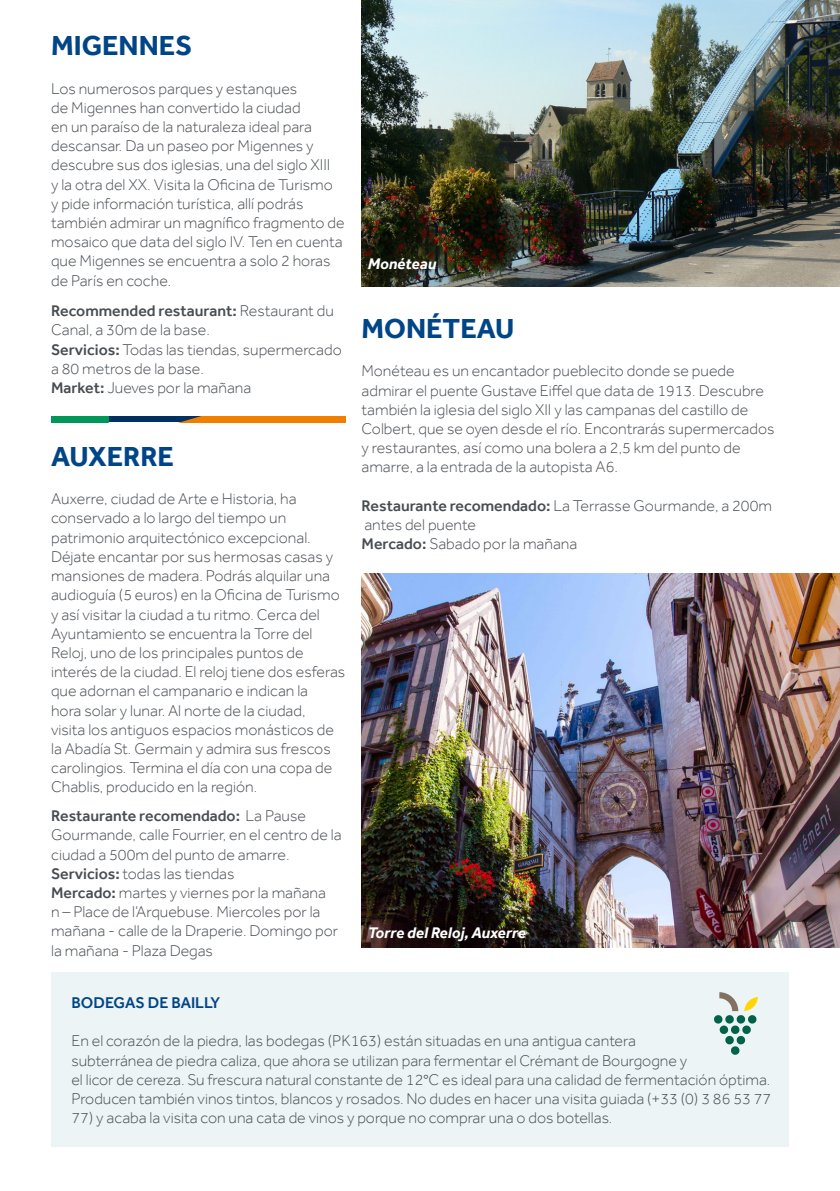
<style>
.page{position:relative;width:840px;height:1191px;background:#fff}
.page>*{position:absolute;margin:0;border:0;box-sizing:border-box;transform-origin:0 0}
.t1{font:700 28.2px "Effra";color:#004587}
.t2{font:300 16px/19.2px "Effra";color:#484d52}
.t3{font:500 16px "Effra";color:#004587}
.t4{font:500 15.8px "Effra";color:#484d52}
.t5{font:italic 700 15.8px "Effra";color:#fff}
.s1{font-weight:300;font-size:16px}
.s2{font-weight:500;font-size:15.8px}
</style>
<div class="page">
<div style="left:51px;top:972px;width:737px;height:174px;background:#edf4f5"></div>
<div style="left:51px;top:417px;width:294px;height:5px;background:#003160"></div>
<svg style="left:51px;top:417px;width:58px;height:5px"></svg>
<svg style="left:181px;top:417px;width:164px;height:5px"></svg>
<img style="left:361px;top:574px;width:478px;height:373px">
<div style="left:359px;top:916px;width:176px;height:33px;background:#000;opacity:.05"></div>
<svg style="left:714px;top:992px;width:43px;height:63px"></svg>
<img style="left:361px;top:0;width:478px;height:286px">
<div style="left:358px;top:248px;width:87px;height:31px;background:#000;opacity:.05"></div>
<h1 class="t1" style="left:51px;top:29px;width:142px">MIGENNES</h1>
<p class="t2" style="left:51px;top:79px;width:295px">Los numerosos parques y estanques<br>de Migennes han convertido la ciudad<br>en un paraíso de la naturaleza ideal para descansar. Da un paseo por Migennes y descubre sus dos iglesias, una del siglo XIII<br>y la otra del XX. Visita la Oficina de Turismo<br>y pide información turística, allí podrás también admirar un magnífico fragmento de mosaico que data del siglo IV. Ten en cuenta que Migennes se encuentra a solo 2 horas de París en coche.</p>
<p class="t4" style="left:51px;top:301px;width:284px">Recommended restaurant: <span class="s1">Restaurant du</span></p>
<p class="t2" style="left:51px;top:320px;width:292px">Canal, a 30m de la base.<br><span class="s2">Servicios:</span> Todas las tiendas, supermercado a 80 metros de la base.<br><span class="s2">Market:</span> Jueves por la mañana</p>
<h1 class="t1" style="left:51px;top:439px;width:124px">AUXERRE</h1>
<p class="t2" style="left:51px;top:489px;width:295px">Auxerre, ciudad de Arte e Historia, ha conservado a lo largo del tiempo un patrimonio arquitectónico excepcional.<br>Déjate encantar por sus hermosas casas y mansiones de madera. Podrás alquilar una audioguía (5 euros) en la Oficina de Turismo y así visitar la ciudad a tu ritmo. Cerca del Ayuntamiento se encuentra la Torre del Reloj, uno de los principales puntos de interés de la ciudad. El reloj tiene dos esferas que adornan el campanario e indican la<br>hora solar y lunar. Al norte de la ciudad,<br>visita los antiguos espacios monásticos de la Abadía St. Germain y admira sus frescos carolingios. Termina el día con una copa de Chablis, producido en la región.</p>
<p class="t4" style="left:51px;top:806px;width:256px">Restaurante recomendado: <span class="s1">La Pause</span></p>
<p class="t2" style="left:51px;top:825px;width:292px">Gourmande, calle Fourrier, en el centro de la ciudad a 500m del punto de amarre.<br><span class="s2">Servicios:</span> todas las tiendas<br><span class="s2">Mercado:</span> martes y viernes por la mañana<br>n – Place de l’Arquebuse. Miercoles por la mañana - calle de la Draperie. Domingo por la mañana - Plaza Degas</p>
<p class="t5" style="left:367px;top:255px;width:70px">Monéteau</p>
<h1 class="t1" style="left:361px;top:311px;width:154px">MONÉTEAU</h1>
<p class="t2" style="left:361px;top:361px;width:414px">Monéteau es un encantador pueblecito donde se puede admirar el puente Gustave Eiffel que data de 1913. Descubre también la iglesia del siglo XII y las campanas del castillo de Colbert, que se oyen desde el río. Encontrarás supermercados y restaurantes, así como una bolera a 2,5 km del punto de amarre, a la entrada de la autopista A6.</p>
<p class="t2" style="left:361px;top:496px;width:412px"><span class="s2">Restaurante recomendado:</span> La Terrasse Gourmande, a 200m antes del puente<br><span class="s2">Mercado:</span> Sabado por la mañana</p>
<p class="t5" style="left:368px;top:922px;width:160px">Torre del Reloj, Auxerre</p>
<p class="t3" style="left:71px;top:993px;width:150px">BODEGAS DE BAILLY</p>
<p class="t2" style="left:71px;top:1031px;width:700px">En el corazón de la piedra, las bodegas (PK163) están situadas en una antigua cantera<br>subterránea de piedra caliza, que ahora se utilizan para fermentar el Crémant de Bourgogne y<br>el licor de cereza. Su frescura natural constante de 12°C es ideal para una calidad de fermentación óptima.<br>Producen también vinos tintos, blancos y rosados. No dudes en hacer una visita guiada (+33 (0) 3 86 53 77</p>
<p class="t2" style="left:71px;top:1108px;width:542px">77) y acaba la visita con una cata de vinos y porque no comprar una o dos botellas.</p>
</div>
